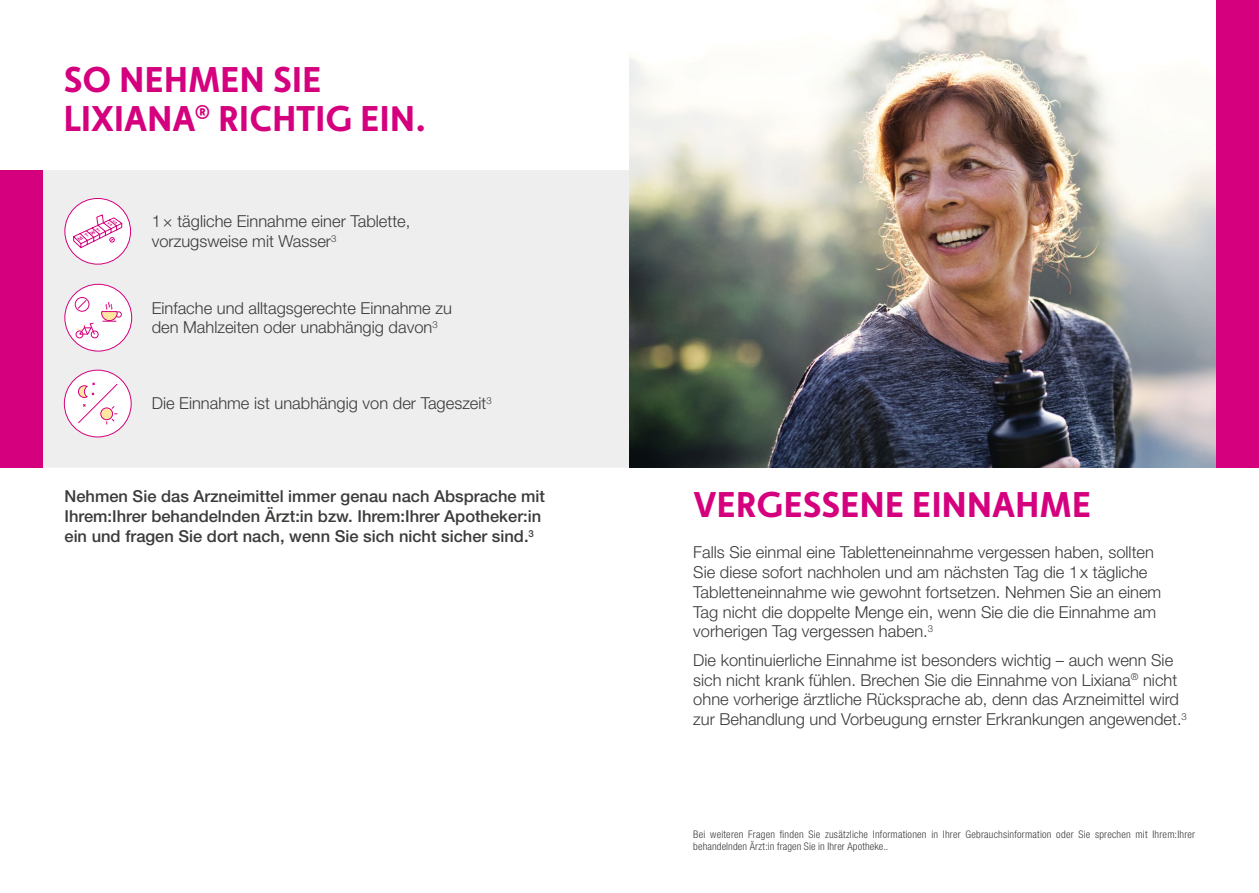
<style>
.page{position:relative;width:1259px;height:893px;background:#fff}
.page>*{position:absolute;margin:0;border:0;box-sizing:border-box;transform-origin:0 0}
.t1{font:700 36px/39px "Faricy New";letter-spacing:.005em;color:#d5007e}
.t2{font:300 16.5px/19.8px "Helvetica Neue LT Std";color:#3b3b3a}
.t3{font:500 16.5px/20.2px "Helvetica Neue LT Std";color:#3b3b3a}
.t4{font:300 condensed 10.5px/12px "Helvetica Neue LT Std";letter-spacing:.02em;color:#3b3b3a}
.t5{font:italic 500 5.4px "Faricy New";color:#d5007e;scale:1.05 1}
.s1{font-size:5.25px}
</style>
<div class="page">
<div style="left:43px;top:170px;width:586px;height:298px;background:#eee"></div>
<div style="left:0;top:170px;width:43px;height:298px;background:#d5007e"></div>
<img style="left:630px;top:0;width:586px;height:468px">
<div style="left:65px;top:198px;width:66px;height:66px;background:#fff;border-radius:50%"></div>
<div style="left:64px;top:198px;width:67px;height:66px;border:1px solid #d5007e;border-radius:50%"></div>
<div style="left:65px;top:284px;width:67px;height:67px;background:#fff;border-radius:50%"></div>
<div style="left:64px;top:284px;width:68px;height:67px;border:1px solid #d5007e;border-radius:50%"></div>
<div style="left:91px;top:331px;width:8px;height:7px;border:1px solid #d5007e;border-radius:50%"></div>
<div style="left:76px;top:331px;width:7px;height:7px;border:1px solid #d5007e;border-radius:50%"></div>
<svg style="left:76px;top:322px;width:19px;height:13px"></svg>
<svg style="left:101px;top:302px;width:21px;height:20px"></svg>
<svg style="left:77px;top:299px;width:10px;height:10px"></svg>
<div style="left:75px;top:297px;width:14px;height:15px;border:1px solid #d5007e;border-radius:50%"></div>
<div style="left:64px;top:370px;width:67px;height:67px;background:#fff;border-radius:50%"></div>
<div style="left:64px;top:370px;width:68px;height:67px;border:1px solid #d5007e;border-radius:50%"></div>
<div style="left:1216px;top:0;width:43px;height:468px;background:#d5007e"></div>
<svg style="left:78px;top:382px;width:40px;height:42px"></svg>
<svg style="left:73px;top:214px;width:50px;height:35px"></svg>
<h1 class="t1" style="left:64px;top:59px;width:364px">SO NEHMEN SIE<br>LIXIANA<sup>®</sup> RICHTIG EIN.</h1>
<p class="t5" style="left:77px;top:236px;width:25px;rotate:-26deg">M <span class="s1">T</span>W<span class="s1">T</span></p>
<p class="t2" style="left:152px;top:211px;width:260px">1× tägliche Einnahme einer Tablette, vorzugsweise mit Wasser<sup>3</sup></p>
<p class="t2" style="left:152px;top:298px;width:302px">Einfache und alltagsgerechte Einnahme zu den Mahlzeiten oder unabhängig davon<sup>3</sup></p>
<p class="t2" style="left:152px;top:393px;width:342px">Die Einnahme ist unabhängig von der Tageszeit<sup>3</sup></p>
<p class="t3" style="left:64px;top:486px;width:482px">Nehmen Sie das Arzneimittel immer genau nach Absprache mit<br>Ihrem:Ihrer behandelnden Ärzt:in bzw. Ihrem:Ihrer Apotheker:in ein und fragen Sie dort nach, wenn Sie sich nicht sicher sind.<sup>3</sup></p>
<h1 class="t1" style="left:693px;top:485px;width:399px">VERGESSENE EINNAHME</h1>
<p class="t2" style="left:693px;top:542px;width:469px">Falls Sie einmal eine Tabletteneinnahme vergessen haben, sollten Sie diese sofort nachholen und am nächsten Tag die 1x tägliche Tabletteneinnahme wie gewohnt fortsetzen. Nehmen Sie an einem Tag nicht die doppelte Menge ein, wenn Sie die die Einnahme am vorherigen Tag vergessen haben.<sup>3</sup></p>
<p class="t2" style="left:693px;top:650px;width:495px">Die kontinuierliche Einnahme ist besonders wichtig – auch wenn Sie sich nicht krank fühlen. Brechen Sie die Einnahme von Lixiana<sup>®</sup> nicht ohne vorherige ärztliche Rücksprache ab, denn das Arzneimittel wird zur Behandlung und Vorbeugung ernster Erkrankungen angewendet.<sup>3</sup></p>
<p class="t4" style="left:693px;top:829px;width:503px">Bei weiteren Fragen finden Sie zusätzliche Informationen in Ihrer Gebrauchsinformation oder Sie sprechen mit Ihrem:Ihrer behandelnden Ärzt:in fragen Sie in Ihrer Apotheke..</p>
</div>
